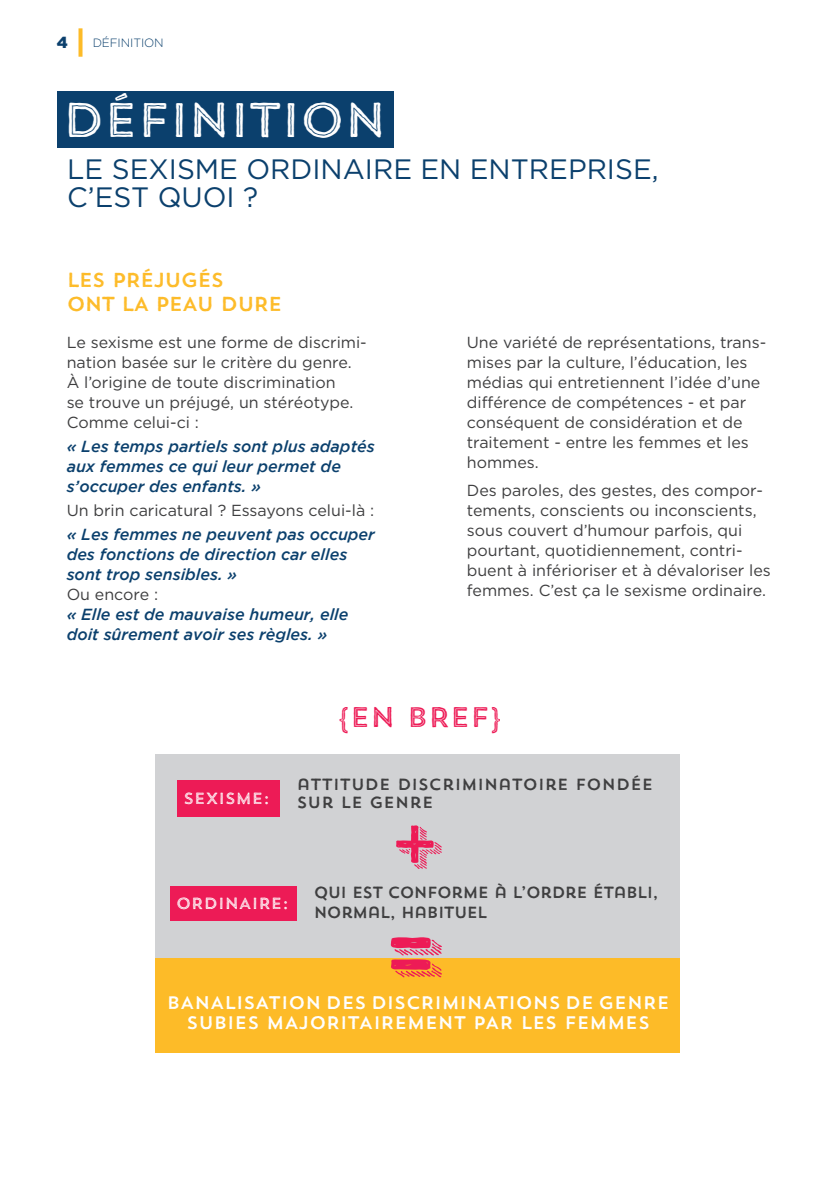
<style>
.page{position:relative;width:840px;height:1191px;background:#fff}
.page>*{position:absolute;margin:0;border:0;box-sizing:border-box;transform-origin:0 0}
.t1{font:96px "Trend HM Sans Three";color:#ed1b56}
.t2{font:72px "Trend HM Sans One";color:#ed1b56}
.t3{font:48px "Trend HM Sans Five";letter-spacing:-.025em;color:#fff}
.t4{font:28px "Gotham";color:#0b406d}
.t5{font:28px "Trend HM Sans Five";color:#ed1b56}
.t6{font:20px "Trend HM Sans One";letter-spacing:-.05em;color:#fdbb28}
.t7{font:18px "Trend HM Sans One";letter-spacing:-.01em;color:#fff}
.t8{font:16px/20px "Gotham";color:#3e3e3f}
.t9{font:italic 500 16px/20px "Gotham";color:#0b406d}
.t10{font:16px/19.2px "Trend HM Sans One";letter-spacing:-.05em;color:#3e3e3f}
.t11{font:16px/18px "Trend HM Sans One";color:#3e3e3f}
.t12{font:16px "Trend HM Sans Five";color:#fff}
.t13{font:900 16px "Gotham";color:#0b406d}
.t14{font:300 12px "Gotham";letter-spacing:-.01em;color:#0b406d}
</style>
<div class="page">
<svg style="left:78px;top:28px;width:4px;height:29px"></svg>
<div style="left:155px;top:754px;width:523px;height:233px;background:#d1d2d4"></div>
<div style="left:155px;top:958px;width:523px;height:94px;background:#fdbb28"></div>
<div style="left:57px;top:91px;width:336px;height:56px;background:#0b406d"></div>
<div style="left:178px;top:779px;width:102px;height:37px;background:#ed1b56"></div>
<div style="left:170px;top:886px;width:126px;height:34px;background:#ed1b56"></div>
<p class="t13" style="left:57px;top:33px;width:13px">4</p>
<p class="t14" style="left:93px;top:36px;width:73px">DÉFINITION</p>
<p class="t3" style="left:62px;top:89px;width:326px">DÉFINITION</p>
<p class="t4" style="left:67px;top:153px;width:592px">LE SEXISME ORDINAIRE EN ENTREPRISE,</p>
<p class="t4" style="left:67px;top:181px;width:192px">C’EST QUOI ?</p>
<p class="t6" style="left:67px;top:267px;width:159px">LES PRÉJUGÉS</p>
<p class="t6" style="left:67px;top:291px;width:217px">ONT LA PEAU DURE</p>
<p class="t8" style="left:67px;top:332px;width:301px">Le sexisme est une forme de discrimi&shy;nation basée sur le critère du genre.<br>À l’origine de toute discrimination<br>se trouve un préjugé, un stéréotype.<br>Comme celui-ci :</p>
<p class="t9" style="left:67px;top:436px;width:309px">« Les temps partiels sont plus adaptés aux femmes ce qui leur permet de s’occuper des enfants. »</p>
<p class="t8" style="left:67px;top:500px;width:309px">Un brin caricatural ? Essayons celui-là :</p>
<p class="t9" style="left:67px;top:524px;width:309px">« Les femmes ne peuvent pas occuper des fonctions de direction car elles sont trop sensibles. »</p>
<p class="t8" style="left:67px;top:584px;width:93px">Ou encore :</p>
<p class="t9" style="left:67px;top:604px;width:283px">« Elle est de mauvaise humeur, elle doit sûrement avoir ses règles. »</p>
<p class="t8" style="left:466px;top:332px;width:301px">Une variété de représentations, trans&shy;mises par la culture, l’éducation, les médias qui entretiennent l’idée d’une différence de compétences - et par conséquent de considération et de traitement - entre les femmes et les hommes.</p>
<p class="t8" style="left:466px;top:480px;width:305px">Des paroles, des gestes, des compor&shy;tements, conscients ou inconscients, sous couvert d’humour parfois, qui pourtant, quotidiennement, contri&shy;buent à inférioriser et à dévaloriser les femmes. C’est ça le sexisme ordinaire.</p>
<p class="t5" style="left:337px;top:699px;width:167px">{EN BREF}</p>
<p class="t12" style="left:183px;top:788px;width:88px">SEXISME:</p>
<p class="t12" style="left:176px;top:893px;width:114px">ORDINAIRE:</p>
<p class="t11" style="left:297px;top:775px;width:358px">ATTITUDE DISCRIMINATOIRE FONDÉE<br>SUR LE GENRE</p>
<p class="t2" style="left:389px;top:799px;width:52px">+</p>
<p class="t10" style="left:313px;top:882px;width:346px">QUI EST CONFORME À L’ORDRE ÉTABLI,<br>NORMAL, HABITUEL</p>
<p class="t1" style="left:378px;top:891px;width:65px">=</p>
<p class="t7" style="left:186px;top:1011px;width:464px">SUBIES MAJORITAIREMENT PAR LES FEMMES</p>
<p class="t7" style="left:167px;top:991px;width:504px">BANALISATION DES DISCRIMINATIONS DE GENRE</p>
</div>
